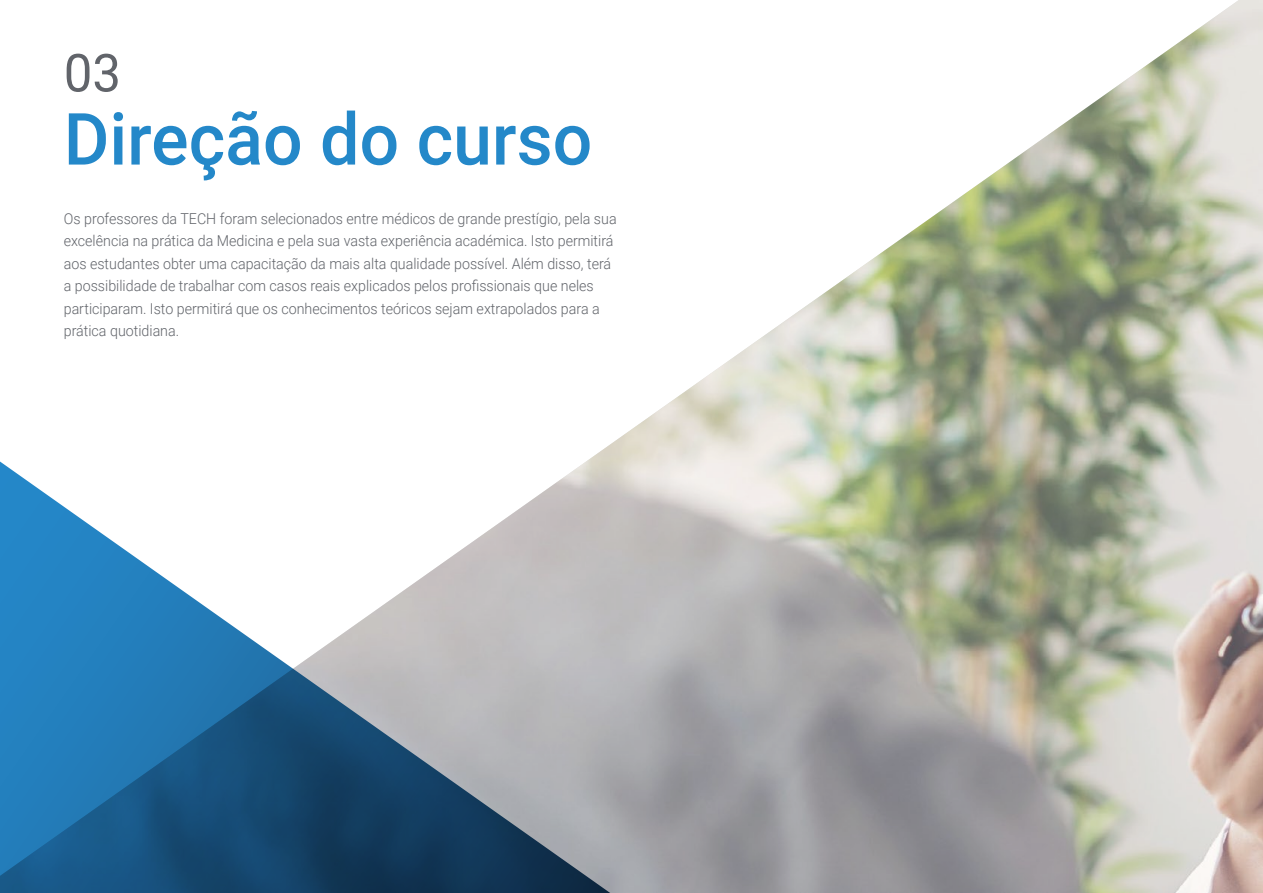
<style>
.page{position:relative;width:1263px;height:893px;background:#fff}
.page>*{position:absolute;margin:0;border:0;box-sizing:border-box;transform-origin:0 0}
.t1{font:500 72px "Roboto";color:#2488c9}
.t2{font:52.5px "Roboto";color:#61646a}
.t3{font:300 15px/22.5px "Roboto";color:#61646a;scale:.95 1}
</style>
<div class="page">
<img style="left:608px;top:0;width:655px;height:893px">
<svg style="left:0;top:446px;width:640px;height:447px"></svg>
<h2 class="t2" style="left:64px;top:36px;width:59px">03</h2>
<h1 class="t1" style="left:64px;top:89px;width:530px">Direção do curso</h1>
<p class="t3" style="left:64px;top:207px;width:583px">Os professores da TECH foram selecionados entre médicos de grande prestígio, pela sua excelência na prática da Medicina e pela sua vasta experiência académica. Isto permitirá aos estudantes obter uma capacitação da mais alta qualidade possível. Além disso, terá a possibilidade de trabalhar com casos reais explicados pelos profissionais que neles participaram. Isto permitirá que os conhecimentos teóricos sejam extrapolados para a prática quotidiana.</p>
</div>
